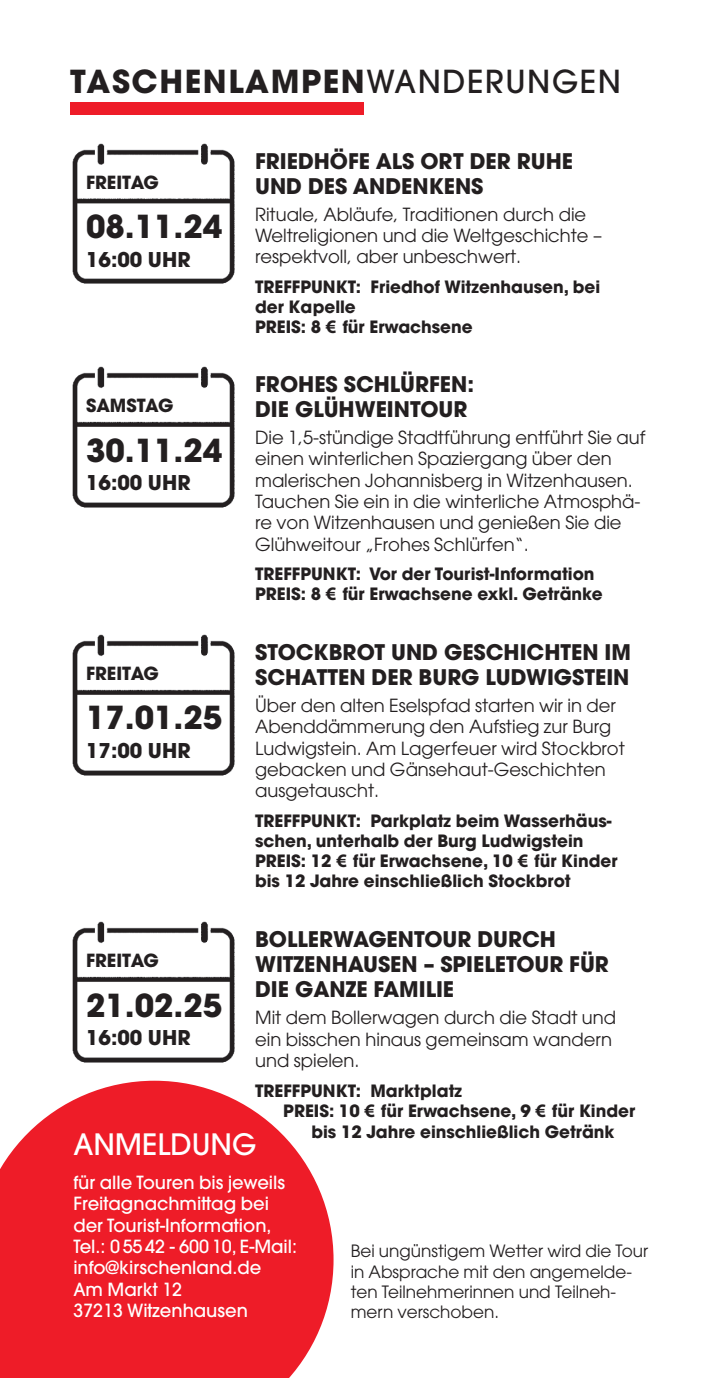
<style>
.page{position:relative;width:708px;height:1378px;background:#fff}
.page>*{position:absolute;margin:0;border:0;box-sizing:border-box;transform-origin:0 0}
.t1{font:700 31.5px "Avant Garde";letter-spacing:.01em;color:#231f20}
.t2{font:700 31.5px "Avant Garde";letter-spacing:.05em;color:#231f20}
.t3{font:500 29.25px "Avant Garde";color:#fff}
.t4{font:700 21.38px/24.8px "Avant Garde";color:#231f20}
.t5{font:700 20.25px "Avant Garde";color:#231f20}
.t6{font:18px/21.4px "Avant Garde";color:#231f20}
.t7{font:500 18px/21.4px "Avant Garde";color:#fff}
.t8{font:700 18px "Avant Garde";color:#231f20}
.t9{font:700 16.88px/20.2px "Avant Garde";color:#231f20}
.t10{font:16.88px/20.2px "Avant Garde";color:#231f20}
.s1{font-weight:500}
.s2{font-family:"Myriad Pro";font-size:19.12px}
</style>
<div class="page">
<svg style="left:0;top:1080px;width:334px;height:298px;background:#f03843"></svg>
<div style="left:70px;top:102px;width:294px;height:13px;background:#ee1c28"></div>
<img style="left:72px;top:143px;width:163px;height:141px">
<img style="left:72px;top:634px;width:163px;height:142px">
<img style="left:72px;top:366px;width:163px;height:142px">
<img style="left:72px;top:921px;width:163px;height:142px">
<h1 class="t2" style="left:70px;top:70px;width:552px">TASCHENLAMPEN<span class="s1">WANDERUNGEN</span></h1>
<p class="t8" style="left:86px;top:176px;width:74px">FREITAG</p>
<h1 class="t1" style="left:86px;top:215px;width:138px">08.11.24</h1>
<p class="t5" style="left:86px;top:252px;width:106px">16:00 UHR</p>
<p class="t8" style="left:86px;top:399px;width:89px">SAMSTAG</p>
<h1 class="t1" style="left:86px;top:438px;width:138px">30.11.24</h1>
<p class="t5" style="left:86px;top:475px;width:106px">16:00 UHR</p>
<p class="t8" style="left:86px;top:667px;width:74px">FREITAG</p>
<h1 class="t1" style="left:86px;top:706px;width:138px">17.01.25</h1>
<p class="t5" style="left:86px;top:743px;width:106px">17:00 UHR</p>
<p class="t4" style="left:255px;top:151px;width:319px">FRIEDHÖFE ALS ORT DER RUHE<br>UND DES ANDENKENS</p>
<p class="t6" style="left:255px;top:205px;width:348px">Rituale, Abläufe, Traditionen durch die<br>Weltreligionen und die Weltgeschichte – respektvoll, aber unbeschwert.</p>
<p class="t9" style="left:255px;top:278px;width:347px">TREFFPUNKT: Friedhof Witzenhausen, bei der Kapelle<br>PREIS: 8 <span class="s2">€</span> für Erwachsene</p>
<p class="t4" style="left:255px;top:375px;width:220px">FROHES SCHLÜRFEN:<br>DIE GLÜHWEINTOUR</p>
<p class="t6" style="left:255px;top:428px;width:392px">Die 1,5-stündige Stadtführung entführt Sie auf einen winterlichen Spaziergang über den malerischen Johannisberg in Witzenhausen.<br>Tauchen Sie ein in die winterliche Atmosphä&shy;re von Witzenhausen und genießen Sie die Glühweitour „Frohes Schlürfen“.</p>
<p class="t9" style="left:255px;top:566px;width:349px">TREFFPUNKT: Vor der Tourist-Information<br>PREIS: 8 <span class="s2">€</span> für Erwachsene exkl. Getränke</p>
<p class="t4" style="left:255px;top:643px;width:377px">STOCKBROT UND GESCHICHTEN IM<br>SCHATTEN DER BURG LUDWIGSTEIN</p>
<p class="t6" style="left:255px;top:696px;width:371px">Über den alten Eselspfad starten wir in der Abenddämmerung den Aufstieg zur Burg Ludwigstein. Am Lagerfeuer wird Stockbrot gebacken und Gänsehaut-Geschichten ausgetauscht.</p>
<p class="t9" style="left:255px;top:812px;width:364px">TREFFPUNKT: Parkplatz beim Wasserhäus&shy;schen, unterhalb der Burg Ludwigstein PREIS: 12 <span class="s2">€</span> für Erwachsene, 10 <span class="s2">€</span> für Kinder bis 12 Jahre einschließlich Stockbrot</p>
<p class="t4" style="left:255px;top:930px;width:355px">BOLLERWAGENTOUR DURCH<br>WITZENHAUSEN – SPIELETOUR FÜR<br>DIE GANZE FAMILIE</p>
<p class="t6" style="left:255px;top:1009px;width:363px">Mit dem Bollerwagen durch die Stadt und ein bisschen hinaus gemeinsam wandern und spielen.</p>
<p class="t9" style="left:255px;top:1083px;width:208px">TREFFPUNKT: Marktplatz</p>
<p class="t9" style="left:283px;top:1103px;width:353px">PREIS: 10 <span class="s2">€</span> für Erwachsene, 9 <span class="s2">€</span> für Kinder</p>
<p class="t9" style="left:311px;top:1123px;width:305px">bis 12 Jahre einschließlich Getränk</p>
<p class="t8" style="left:86px;top:954px;width:74px">FREITAG</p>
<h1 class="t1" style="left:86px;top:993px;width:138px">21.02.25</h1>
<p class="t5" style="left:86px;top:1030px;width:106px">16:00 UHR</p>
<h2 class="t3" style="left:73px;top:1134px;width:185px">ANMELDUNG</h2>
<p class="t7" style="left:73px;top:1173px;width:225px">für alle Touren bis jeweils<br>Freitagnachmittag bei der Tourist-Information,<br>Tel.: 0 55 42 - 600 10, E-Mail: info@kirschenland.de<br>Am Markt 12<br>37213 Witzenhausen</p>
<p class="t10" style="left:351px;top:1242px;width:299px">Bei ungünstigem Wetter wird die Tour in Absprache mit den angemelde&shy;ten Teilnehmerinnen und Teilneh&shy;mern verschoben.</p>
</div>
